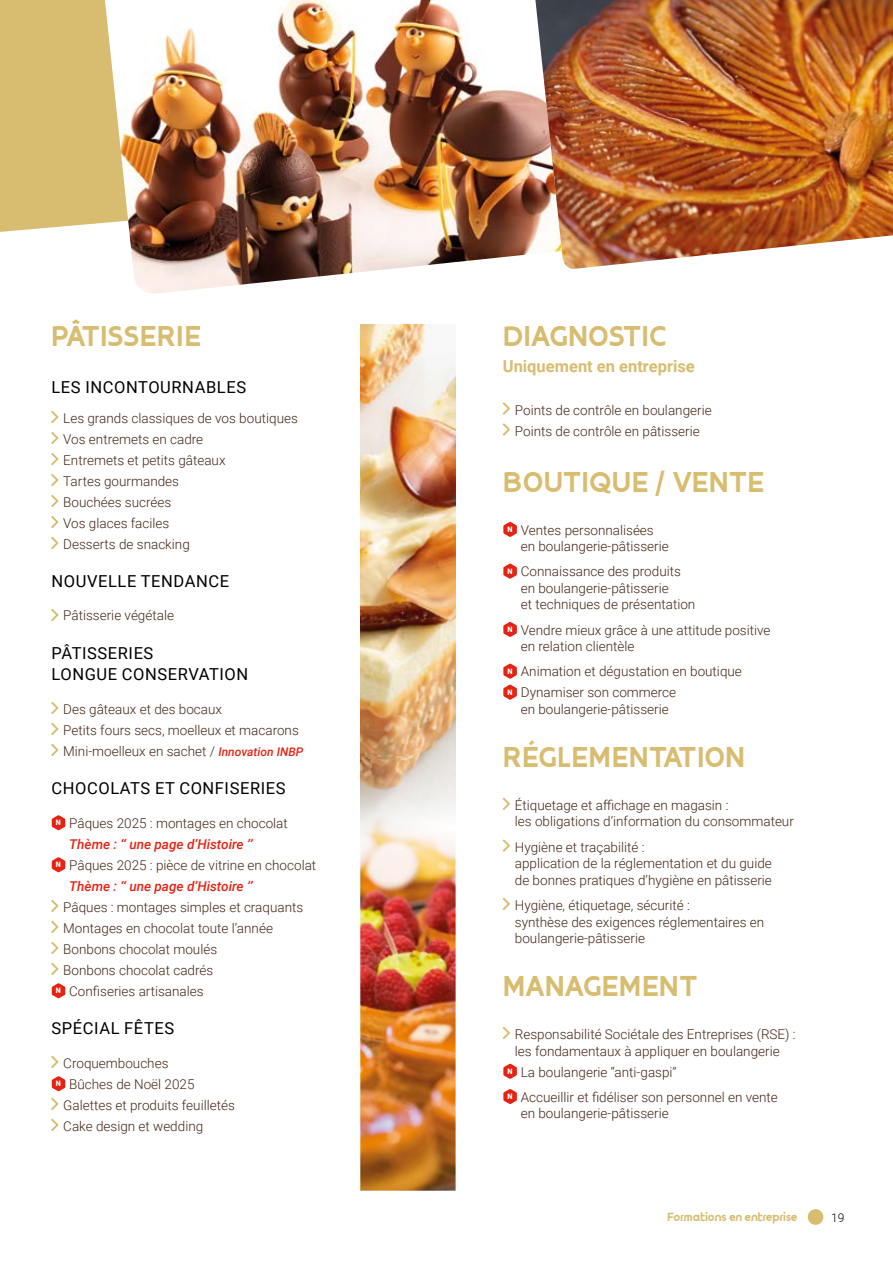
<style>
.page{position:relative;width:893px;height:1263px;background:#fff}
.page>*{position:absolute;margin:0;border:0;box-sizing:border-box;transform-origin:0 0}
.t1{font:25.5px "Oliciy";letter-spacing:-.025em;color:#d8bd70}
.t2{font:16.5px/21px "Roboto";letter-spacing:.035em;color:#000}
.t3{font:700 16.5px "Roboto";color:#d8bd70}
.t4{font:300 13.5px/21px "Roboto";color:#452516}
.t5{font:italic 500 13.5px "Roboto";color:#e42313}
.t6{font:300 12px "Roboto";color:#000}
.t7{font:10.5px "Oliciy";letter-spacing:-.095em;color:#d8bd70}
.s1{font-weight:500;font-style:italic;font-size:12px;color:#e42313}
</style>
<div class="page">
<div style="left:0;top:0;width:105px;height:232px;background:#d8bd70"></div>
<img style="left:105px;top:0;width:428px;height:294px">
<svg style="left:51px;top:411px;width:7px;height:12px"></svg>
<svg style="left:51px;top:432px;width:7px;height:12px"></svg>
<svg style="left:51px;top:453px;width:7px;height:12px"></svg>
<svg style="left:51px;top:474px;width:7px;height:12px"></svg>
<svg style="left:51px;top:495px;width:7px;height:12px"></svg>
<svg style="left:51px;top:516px;width:7px;height:12px"></svg>
<svg style="left:51px;top:537px;width:7px;height:12px"></svg>
<svg style="left:51px;top:609px;width:7px;height:12px"></svg>
<svg style="left:51px;top:702px;width:7px;height:12px"></svg>
<svg style="left:51px;top:723px;width:7px;height:12px"></svg>
<svg style="left:51px;top:744px;width:7px;height:12px"></svg>
<svg style="left:52px;top:815px;width:13px;height:15px"></svg>
<svg style="left:52px;top:857px;width:13px;height:15px"></svg>
<svg style="left:51px;top:900px;width:7px;height:12px"></svg>
<svg style="left:51px;top:921px;width:7px;height:12px"></svg>
<svg style="left:51px;top:942px;width:7px;height:12px"></svg>
<svg style="left:51px;top:963px;width:7px;height:12px"></svg>
<svg style="left:52px;top:983px;width:13px;height:15px"></svg>
<svg style="left:51px;top:1056px;width:7px;height:12px"></svg>
<svg style="left:52px;top:1076px;width:13px;height:15px"></svg>
<svg style="left:51px;top:1098px;width:7px;height:12px"></svg>
<svg style="left:51px;top:1119px;width:7px;height:12px"></svg>
<svg style="left:503px;top:402px;width:7px;height:13px"></svg>
<svg style="left:503px;top:423px;width:7px;height:13px"></svg>
<svg style="left:503px;top:522px;width:14px;height:15px"></svg>
<svg style="left:503px;top:564px;width:14px;height:15px"></svg>
<svg style="left:503px;top:622px;width:14px;height:15px"></svg>
<svg style="left:503px;top:664px;width:14px;height:15px"></svg>
<svg style="left:503px;top:685px;width:14px;height:15px"></svg>
<svg style="left:503px;top:798px;width:7px;height:12px"></svg>
<svg style="left:503px;top:839px;width:7px;height:13px"></svg>
<svg style="left:503px;top:898px;width:7px;height:12px"></svg>
<svg style="left:503px;top:1027px;width:7px;height:12px"></svg>
<svg style="left:503px;top:1064px;width:14px;height:15px"></svg>
<svg style="left:503px;top:1089px;width:14px;height:15px"></svg>
<div style="left:808px;top:1209px;width:15px;height:16px;background:#d8bd70;border-radius:50%"></div>
<img style="left:360px;top:836px;width:96px;height:355px">
<img style="left:535px;top:0;width:358px;height:269px">
<img style="left:360px;top:325px;width:96px;height:511px">
<h1 class="t1" style="left:51px;top:319px;width:152px">PÂTISSERIE</h1>
<p class="t2" style="left:52px;top:376px;width:196px">LES INCONTOURNABLES</p>
<p class="t4" style="left:63px;top:407px;width:236px">Les grands classiques de vos boutiques<br>Vos entremets en cadre<br>Entremets et petits gâteaux<br>Tartes gourmandes<br>Bouchées sucrées<br>Vos glaces faciles<br>Desserts de snacking</p>
<p class="t2" style="left:52px;top:570px;width:179px">NOUVELLE TENDANCE</p>
<p class="t4" style="left:63px;top:604px;width:112px">Pâtisserie végétale</p>
<p class="t2" style="left:52px;top:642px;width:198px">PÂTISSERIES<br>LONGUE CONSERVATION</p>
<p class="t4" style="left:63px;top:698px;width:241px">Des gâteaux et des bocaux<br>Petits fours secs, moelleux et macarons<br>Mini-moelleux en sachet / <span class="s1">Innovation INBP</span></p>
<p class="t2" style="left:52px;top:776px;width:236px">CHOCOLATS ET CONFISERIES</p>
<p class="t4" style="left:56px;top:812px;width:233px"><sup>N</sup> Pâques 2025 : montages en chocolat</p>
<p class="t5" style="left:69px;top:835px;width:185px">Thème : ‘‘ une page d’Histoire ’’</p>
<p class="t4" style="left:56px;top:854px;width:262px"><sup>N</sup> Pâques 2025 : pièce de vitrine en chocolat</p>
<p class="t5" style="left:69px;top:877px;width:185px">Thème : ‘‘ une page d’Histoire ’’</p>
<p class="t4" style="left:63px;top:896px;width:241px">Pâques : montages simples et craquants</p>
<p class="t4" style="left:63px;top:917px;width:211px">Montages en chocolat toute l’année</p>
<p class="t4" style="left:63px;top:938px;width:155px">Bonbons chocolat moulés</p>
<p class="t4" style="left:63px;top:959px;width:152px">Bonbons chocolat cadrés</p>
<p class="t4" style="left:56px;top:980px;width:149px"><sup>N</sup> Confiseries artisanales</p>
<p class="t2" style="left:52px;top:1016px;width:124px">SPÉCIAL FÊTES</p>
<p class="t4" style="left:63px;top:1052px;width:107px">Croquembouches</p>
<p class="t4" style="left:56px;top:1073px;width:140px"><sup>N</sup> Bûches de Noël 2025</p>
<p class="t4" style="left:63px;top:1094px;width:173px">Galettes et produits feuilletés</p>
<p class="t4" style="left:63px;top:1115px;width:141px">Cake design et wedding</p>
<h1 class="t1" style="left:503px;top:319px;width:166px">DIAGNOSTIC</h1>
<p class="t3" style="left:503px;top:354px;width:193px">Uniquement en entreprise</p>
<p class="t4" style="left:515px;top:399px;width:198px">Points de contrôle en boulangerie<br>Points de contrôle en pâtisserie</p>
<h1 class="t1" style="left:503px;top:465px;width:264px">BOUTIQUE / VENTE</h1>
<p class="t4" style="left:521px;top:521px;width:149px;line-height:16.5px;text-indent:-13px"><sup>N</sup> Ventes personnalisées en boulangerie-pâtisserie</p>
<p class="t4" style="left:521px;top:563px;width:176px;line-height:16.5px;text-indent:-13px"><sup>N</sup> Connaissance des produits en boulangerie-pâtisserie<br>et techniques de présentation</p>
<p class="t4" style="left:521px;top:621px;width:251px;line-height:16.5px;text-indent:-13px"><sup>N</sup> Vendre mieux grâce à une attitude positive en relation clientèle</p>
<p class="t4" style="left:508px;top:661px;width:236px"><sup>N</sup> Animation et dégustation en boutique<br><sup>N</sup> Dynamiser son commerce</p>
<p class="t4" style="left:521px;top:698px;width:149px">en boulangerie-pâtisserie</p>
<h1 class="t1" style="left:503px;top:740px;width:244px">RÉGLEMENTATION</h1>
<p class="t4" style="left:515px;top:796px;width:281px;line-height:16.5px">Étiquetage et affichage en magasin :<br>les obligations d’information du consommateur</p>
<p class="t4" style="left:515px;top:838px;width:259px;line-height:16.5px">Hygiène et traçabilité :<br>application de la réglementation et du guide de bonnes pratiques d’hygiène en pâtisserie</p>
<p class="t4" style="left:515px;top:896px;width:251px;line-height:16.5px">Hygiène, étiquetage, sécurité :<br>synthèse des exigences réglementaires en boulangerie-pâtisserie</p>
<h1 class="t1" style="left:503px;top:969px;width:197px">MANAGEMENT</h1>
<p class="t4" style="left:515px;top:1025px;width:282px;line-height:16.5px">Responsabilité Sociétale des Entreprises (RSE) : les fondamentaux à appliquer en boulangerie</p>
<p class="t4" style="left:508px;top:1059px;width:272px;line-height:25.2px"><sup>N</sup> La boulangerie ‘‘anti-gaspi’’<br><sup>N</sup> Accueillir et fidéliser son personnel en vente</p>
<p class="t4" style="left:521px;top:1102px;width:149px">en boulangerie-pâtisserie</p>
<p class="t7" style="left:667px;top:1210px;width:132px">Formations en entreprise</p>
<p class="t6" style="left:831px;top:1209px;width:15px">19</p>
</div>
